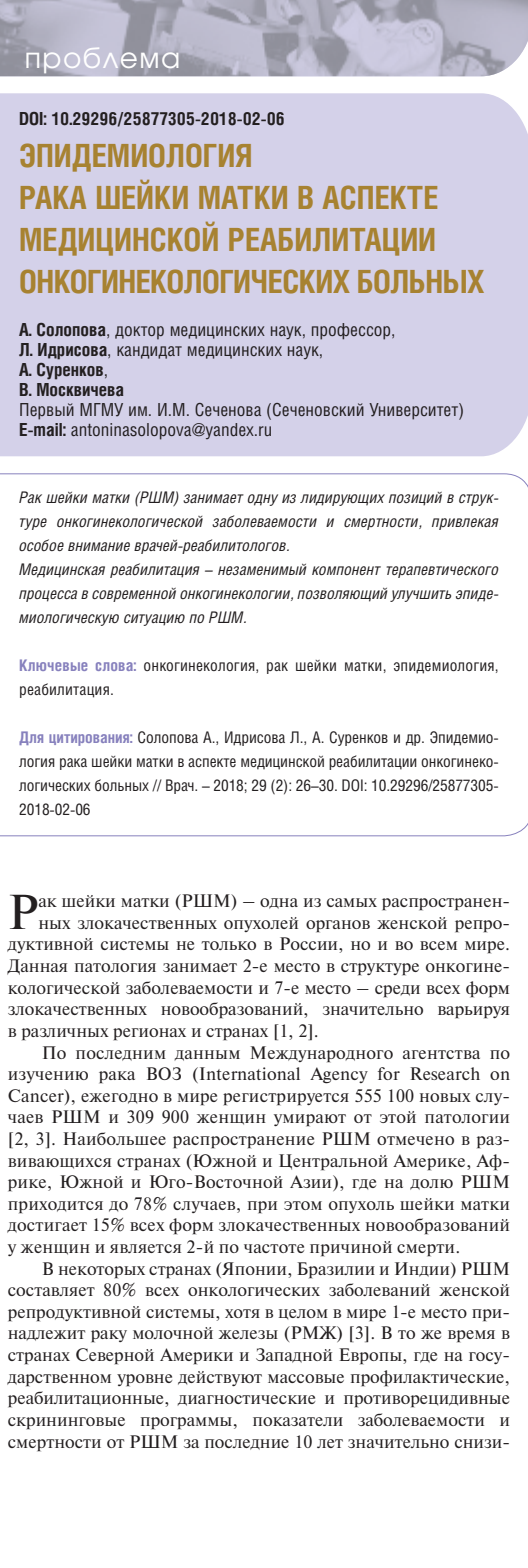
<style>
.page{position:relative;width:528px;height:1568px;background:#fff}
.page>*{position:absolute;margin:0;border:0;box-sizing:border-box;transform-origin:0 0}
.t1{font:48.8px "Newton C";color:#231f20}
.t2{font:700 32px/42px "Helios Cond";color:#a78231}
.t3{font:28px "Avant Garde Gothic C";letter-spacing:.05em;color:#fff}
.t4{font:18px "Newton C";color:#231f20}
.t5{font:18px/20px "Helios Cond";color:#231f20}
.t6{font:700 18px "Helios Cond";color:#231f20}
.t7{font:italic 16px/24px "Helios Cond";color:#231f20}
.t8{font:16px/24px "Helios Cond";letter-spacing:.01em;color:#231f20}
.s1{font-weight:700}
.s2{font-weight:700;color:#8781bd}
</style>
<div class="page">
<img style="left:0;top:0;width:527px;height:76px">
<div style="left:0;top:93px;width:527px;height:363px;background:#d4d1e9"></div>
<svg style="left:0;top:473px;width:527px;height:363px"></svg>
<h3 class="t3" style="left:25px;top:41px;width:157px">проблема</h3>
<p class="t6" style="left:19px;top:108px;width:267px">DOI: 10.29296/25877305-2018-02-06</p>
<h2 class="t2" style="left:19px;top:134px;width:466px">ЭПИДЕМИОЛОГИЯ<br>РАКА ШЕЙКИ МАТКИ В АСПЕКТЕ<br>МЕДИЦИНСКОЙ РЕАБИЛИТАЦИИ<br>ОНКОГИНЕКОЛОГИЧЕСКИХ БОЛЬНЫХ</h2>
<p class="t5" style="left:19px;top:319px;width:377px"><span class="s1">А. Солопова</span>, доктор медицинских наук, профессор,<br><span class="s1">Л. Идрисова</span>, кандидат медицинских наук,<br><span class="s1">А. Суренков</span>,<br><span class="s1">В. Москвичева</span></p>
<p class="t5" style="left:19px;top:399px;width:446px">Первый МГМУ им. И.М. Сеченова (Сеченовский Университет)<br><span class="s1">E-mail:</span> antoninasolopova@yandex.ru</p>
<p class="t7" style="left:19px;top:485px;width:481px">Рак шейки матки (РШМ) занимает одну из лидирующих позиций в струк&shy;туре онкогинекологической заболеваемости и смертности, привлекая особое внимание врачей-реабилитологов.<br>Медицинская реабилитация – незаменимый компонент терапевтического процесса в современной онкогинекологии, позволяющий улучшить эпиде&shy;миологическую ситуацию по РШМ.</p>
<p class="t8" style="left:19px;top:653px;width:481px"><span class="s2">Ключевые слова:</span> онкогинекология, рак шейки матки, эпидемиология, реабилитация.</p>
<p class="t8" style="left:19px;top:725px;width:481px;text-align:justify"><span class="s2">Для цитирования:</span> Солопова А., Идрисова Л., А. Суренков и др. Эпидемио&shy;логия рака шейки матки в аспекте медицинской реабилитации онкогинеко&shy;логических больных // Врач. – 2018; 29 (2): 26–30. DOI: 10.29296/25877305- 2018-02-06</p>
<h1 class="t1" style="left:8px;top:885px;width:32px">Р</h1>
<p class="t4" style="left:38px;top:891px;width:473px">ак шейки матки (РШМ) – одна из самых распространен-</p>
<p class="t4" style="left:38px;top:912px;width:473px">ных злокачественных опухолей органов женской репро-</p>
<p class="t4" style="left:8px;top:934px;width:503px">дуктивной системы не только в России, но и во всем мире.</p>
<p class="t4" style="left:8px;top:956px;width:503px">Данная патология занимает 2-е место в структуре онкогине-</p>
<p class="t4" style="left:8px;top:977px;width:503px">кологической заболеваемости и 7-е место – среди всех форм</p>
<p class="t4" style="left:8px;top:999px;width:503px">злокачественных новообразований, значительно варьируя</p>
<p class="t4" style="left:8px;top:1020px;width:312px">в различных регионах и странах [1, 2].</p>
<p class="t4" style="left:42px;top:1042px;width:469px">По последним данным Международного агентства по</p>
<p class="t4" style="left:8px;top:1064px;width:503px">изучению рака ВОЗ (International Agency for Research on</p>
<p class="t4" style="left:8px;top:1085px;width:503px">Cancer), ежегодно в мире регистрируется 555 100 новых слу-</p>
<p class="t4" style="left:8px;top:1107px;width:503px">чаев РШМ и 309 900 женщин умирают от этой патологии</p>
<p class="t4" style="left:8px;top:1128px;width:503px">[2, 3]. Наибольшее распространение РШМ отмечено в раз-</p>
<p class="t4" style="left:8px;top:1150px;width:503px">вивающихся странах (Южной и Центральной Америке, Аф-</p>
<p class="t4" style="left:8px;top:1172px;width:503px">рике, Южной и Юго-Восточной Азии), где на долю РШМ</p>
<p class="t4" style="left:8px;top:1193px;width:503px">приходится до 78% случаев, при этом опухоль шейки матки</p>
<p class="t4" style="left:8px;top:1215px;width:503px">достигает 15% всех форм злокачественных новообразований</p>
<p class="t4" style="left:8px;top:1236px;width:453px">у женщин и является 2-й по частоте причиной смерти.</p>
<p class="t4" style="left:42px;top:1258px;width:469px">В некоторых странах (Японии, Бразилии и Индии) РШМ</p>
<p class="t4" style="left:8px;top:1280px;width:503px">составляет 80% всех онкологических заболеваний женской</p>
<p class="t4" style="left:8px;top:1301px;width:503px">репродуктивной системы, хотя в целом в мире 1-е место при-</p>
<p class="t4" style="left:8px;top:1323px;width:503px">надлежит раку молочной железы (РМЖ) [3]. В то же время в</p>
<p class="t4" style="left:8px;top:1344px;width:503px">странах Северной Америки и Западной Европы, где на госу-</p>
<p class="t4" style="left:8px;top:1366px;width:503px">дарственном уровне действуют массовые профилактические,</p>
<p class="t4" style="left:8px;top:1388px;width:503px">реабилитационные, диагностические и противорецидивные</p>
<p class="t4" style="left:8px;top:1409px;width:503px">скрининговые программы, показатели заболеваемости и</p>
<p class="t4" style="left:8px;top:1431px;width:503px">смертности от РШМ за последние 10 лет значительно снизи-</p>
</div>
